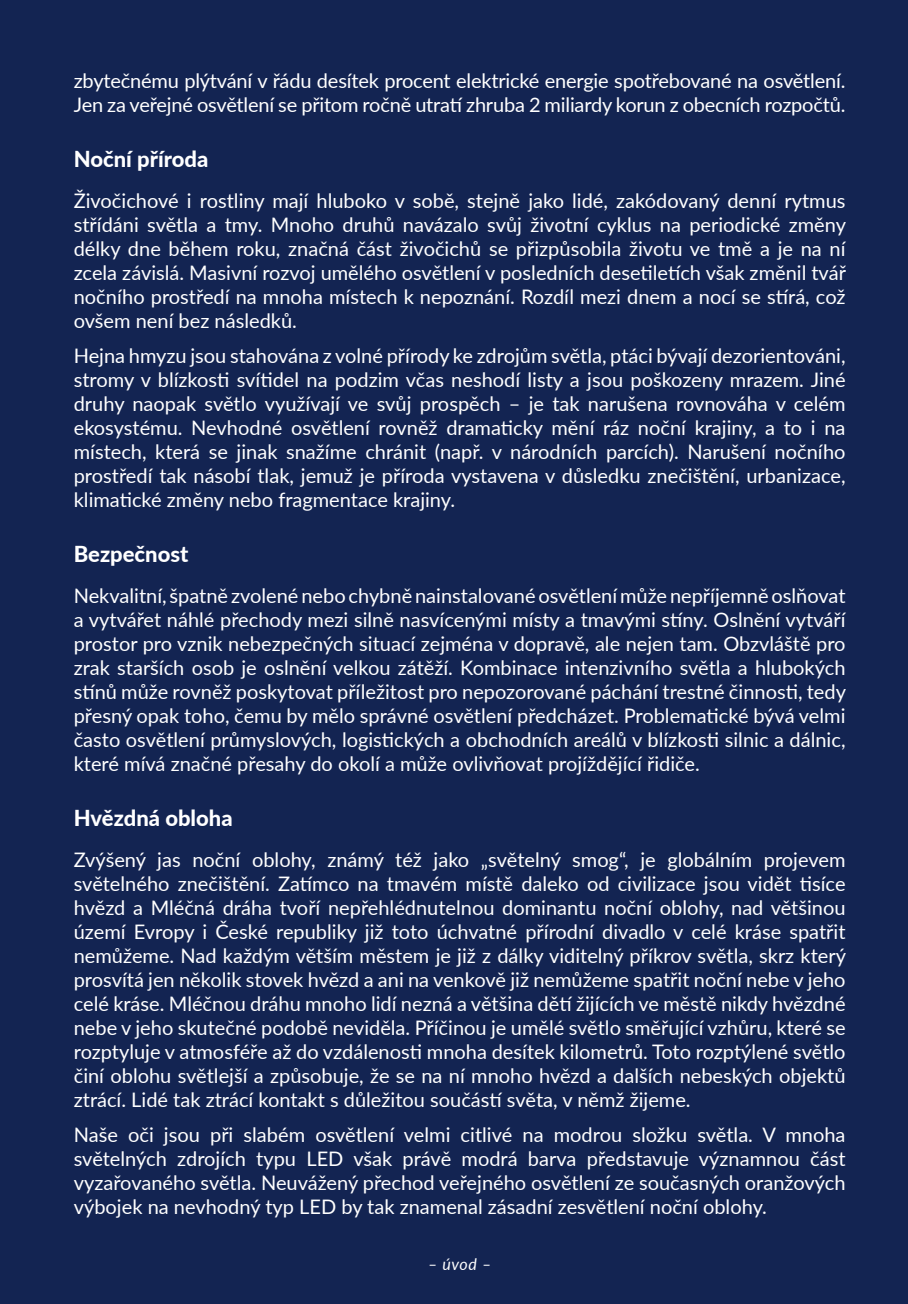
<style>
.page{position:relative;width:908px;height:1304px;background:#fff}
.page>*{position:absolute;margin:0;border:0;box-sizing:border-box;transform-origin:0 0}
.t1{font:800 22px "Lato";color:#fff}
.t2{font:20px/24px "Lato";letter-spacing:-.005em;color:#fff;text-align:justify}
.t3{font:italic 16px "Lato";color:#fff}
</style>
<div class="page">
<div style="left:0;top:0;width:907px;height:1304px;background:#132452"></div>
<p class="t2" style="left:74px;top:68px;width:772px">zbytečnému plýtvání v řádu desítek procent elektrické energie spotřebované na osvětlení.<br>Jen za veřejné osvětlení se přitom ročně utratí zhruba 2 miliardy korun z obecních rozpočtů.</p>
<p class="t1" style="left:74px;top:142px;width:136px">Noční příroda</p>
<p class="t2" style="left:74px;top:188px;width:773px">Živočichové i rostliny mají hluboko v sobě, stejně jako lidé, zakódovaný denní rytmus střídáni světla a tmy. Mnoho druhů navázalo svůj životní cyklus na periodické změny délky dne během roku, značná část živočichů se přizpůsobila životu ve tmě a je na ní zcela závislá. Masivní rozvoj umělého osvětlení v posledních desetiletích však změnil tvář nočního prostředí na mnoha místech k nepoznání. Rozdíl mezi dnem a nocí se stírá, což ovšem není bez následků.</p>
<p class="t2" style="left:74px;top:343px;width:773px">Hejna hmyzu jsou stahována z volné přírody ke zdrojům světla, ptáci bývají dezorientováni, stromy v blízkosti svítidel na podzim včas neshodí listy a jsou poškozeny mrazem. Jiné druhy naopak světlo využívají ve svůj prospěch – je tak narušena rovnováha v celém ekosystému. Nevhodné osvětlení rovněž dramaticky mění ráz noční krajiny, a to i na místech, která se jinak snažíme chránit (např. v národních parcích). Narušení nočního prostředí tak násobí tlak, jemuž je příroda vystavena v důsledku znečištění, urbanizace, klimatické změny nebo fragmentace krajiny.</p>
<p class="t1" style="left:74px;top:538px;width:116px">Bezpečnost</p>
<p class="t2" style="left:74px;top:583px;width:773px">Nekvalitní, špatně zvolené nebo chybně nainstalované osvětlení může nepříjemně oslňovat a vytvářet náhlé přechody mezi silně nasvícenými místy a tmavými stíny. Oslnění vytváří prostor pro vznik nebezpečných situací zejména v dopravě, ale nejen tam. Obzvláště pro zrak starších osob je oslnění velkou zátěží. Kombinace intenzivního světla a hlubokých stínů může rovněž poskytovat příležitost pro nepozorované páchání trestné činnosti, tedy přesný opak toho, čemu by mělo správné osvětlení předcházet. Problematické bývá velmi často osvětlení průmyslových, logistických a obchodních areálů v blízkosti silnic a dálnic, které mívá značné přesahy do okolí a může ovlivňovat projíždějící řidiče.</p>
<p class="t1" style="left:74px;top:801px;width:160px">Hvězdná obloha</p>
<p class="t2" style="left:74px;top:847px;width:773px">Zvýšený jas noční oblohy, známý též jako „světelný smog“, je globálním projevem světelného znečištění. Zatímco na tmavém místě daleko od civilizace jsou vidět tisíce hvězd a Mléčná dráha tvoří nepřehlédnutelnou dominantu noční oblohy, nad většinou území Evropy i České republiky již toto úchvatné přírodní divadlo v celé kráse spatřit nemůžeme. Nad každým větším městem je již z dálky viditelný příkrov světla, skrz který prosvítá jen několik stovek hvězd a ani na venkově již nemůžeme spatřit noční nebe v jeho celé kráse. Mléčnou dráhu mnoho lidí nezná a většina dětí žijících ve městě nikdy hvězdné nebe v jeho skutečné podobě neviděla. Příčinou je umělé světlo směřující vzhůru, které se rozptyluje v atmosféře až do vzdálenosti mnoha desítek kilometrů. Toto rozptýlené světlo činí oblohu světlejší a způsobuje, že se na ní mnoho hvězd a dalších nebeských objektů ztrácí. Lidé tak ztrácí kontakt s důležitou součástí světa, v němž žijeme.</p>
<p class="t2" style="left:74px;top:1122px;width:773px">Naše oči jsou při slabém osvětlení velmi citlivé na modrou složku světla. V mnoha světelných zdrojích typu LED však právě modrá barva představuje významnou část vyzařovaného světla. Neuvážený přechod veřejného osvětlení ze současných oranžových výbojek na nevhodný typ LED by tak znamenal zásadní zesvětlení noční oblohy.</p>
<p class="t3" style="left:428px;top:1253px;width:65px">– úvod –</p>
</div>
